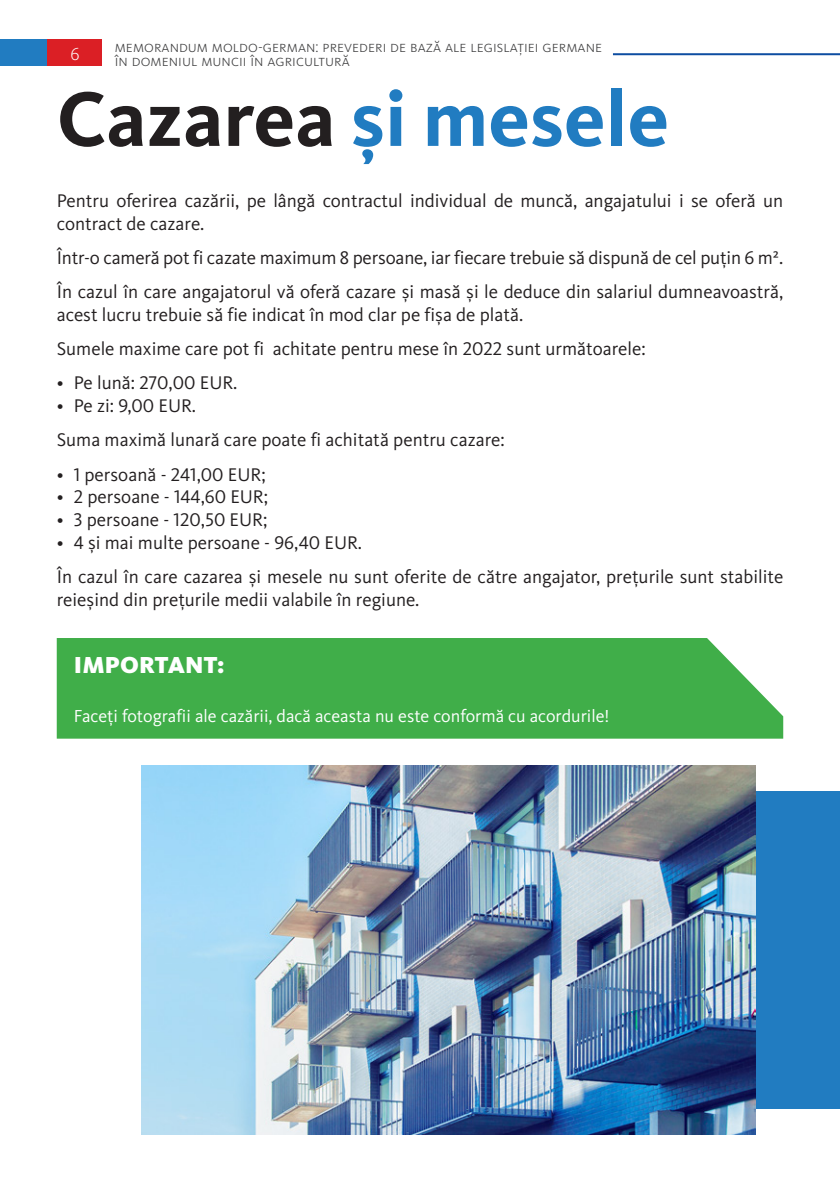
<style>
.page{position:relative;width:840px;height:1191px;background:#fff}
.page>*{position:absolute;margin:0;border:0;box-sizing:border-box;transform-origin:0 0}
.Headline{font:700 80px "Kievit Pro";color:#217cc1}
.t1{font:900 24px "Kievit Pro";letter-spacing:.01em;color:#fff}
.t2{font:19px/22.8px "Kievit Pro";color:#231f20}
.t3{font:18px "Kievit Pro";color:#fff}
.t4{font:300 18px "Kievit Pro";color:#fff}
.t5{font:300 16px/14px "Kievit Pro";letter-spacing:.005em;color:#3e3e3f}
.s1{color:#231f20}
</style>
<div class="page">
<div style="left:0;top:40px;width:61px;height:26px;background:#217cc1"></div>
<div style="left:48px;top:40px;width:54px;height:26px;background:#db1f25"></div>
<hr style="left:612px;top:53px;width:227px;height:2px;background:#0d4da1">
<div style="left:57px;top:638px;width:725px;height:100px;background:#40ae49"></div>
<div style="left:754px;top:791px;width:85px;height:317px;background:#217cc1"></div>
<img style="left:142px;top:765px;width:612px;height:369px">
<p class="t4" style="left:70px;top:43px;width:11px">6</p>
<p class="t5" style="left:115px;top:39px;width:488px">Memorandum moldo-german: prevederi de bază ale legislației germane în domeniul muncii în agricultură</p>
<p class="Headline" style="left:57px;top:71px;width:613px"><span class="s1">Cazarea</span> și mesele</p>
<p class="t2" style="left:57px;top:189px;width:727px">Pentru oferirea cazării, pe lângă contractul individual de muncă, angajatului i se oferă un contract de cazare.</p>
<p class="t2" style="left:57px;top:246px;width:727px">Într-o cameră pot fi cazate maximum 8 persoane, iar fiecare trebuie să dispună de cel puțin 6 m².</p>
<p class="t2" style="left:57px;top:280px;width:727px">În cazul în care angajatorul vă oferă cazare și masă și le deduce din salariul dumneavoastră, acest lucru trebuie să fie indicat în mod clar pe fișa de plată.</p>
<p class="t2" style="left:57px;top:337px;width:590px">Sumele maxime care pot fi achitate pentru mese în 2022 sunt următoarele:</p>
<p class="t2" style="left:57px;top:371px;width:182px">• Pe lună: 270,00 EUR.</p>
<p class="t2" style="left:57px;top:394px;width:141px">• Pe zi: 9,00 EUR.</p>
<p class="t2" style="left:57px;top:428px;width:449px">Suma maximă lunară care poate fi achitată pentru cazare:</p>
<p class="t2" style="left:57px;top:463px;width:210px">• 1 persoană - 241,00 EUR;</p>
<p class="t2" style="left:57px;top:485px;width:213px">• 2 persoane - 144,60 EUR;</p>
<p class="t2" style="left:57px;top:508px;width:212px">• 3 persoane - 120,50 EUR;</p>
<p class="t2" style="left:57px;top:531px;width:306px">• 4 și mai multe persoane - 96,40 EUR.</p>
<p class="t2" style="left:57px;top:565px;width:727px">În cazul în care cazarea și mesele nu sunt oferite de către angajator, prețurile sunt stabilite reieșind din prețurile medii valabile în regiune.</p>
<p class="t1" style="left:74px;top:651px;width:152px">IMPORTANT:</p>
<p class="t3" style="left:74px;top:705px;width:537px">Faceți fotografii ale cazării, dacă aceasta nu este conformă cu acordurile!</p>
</div>
